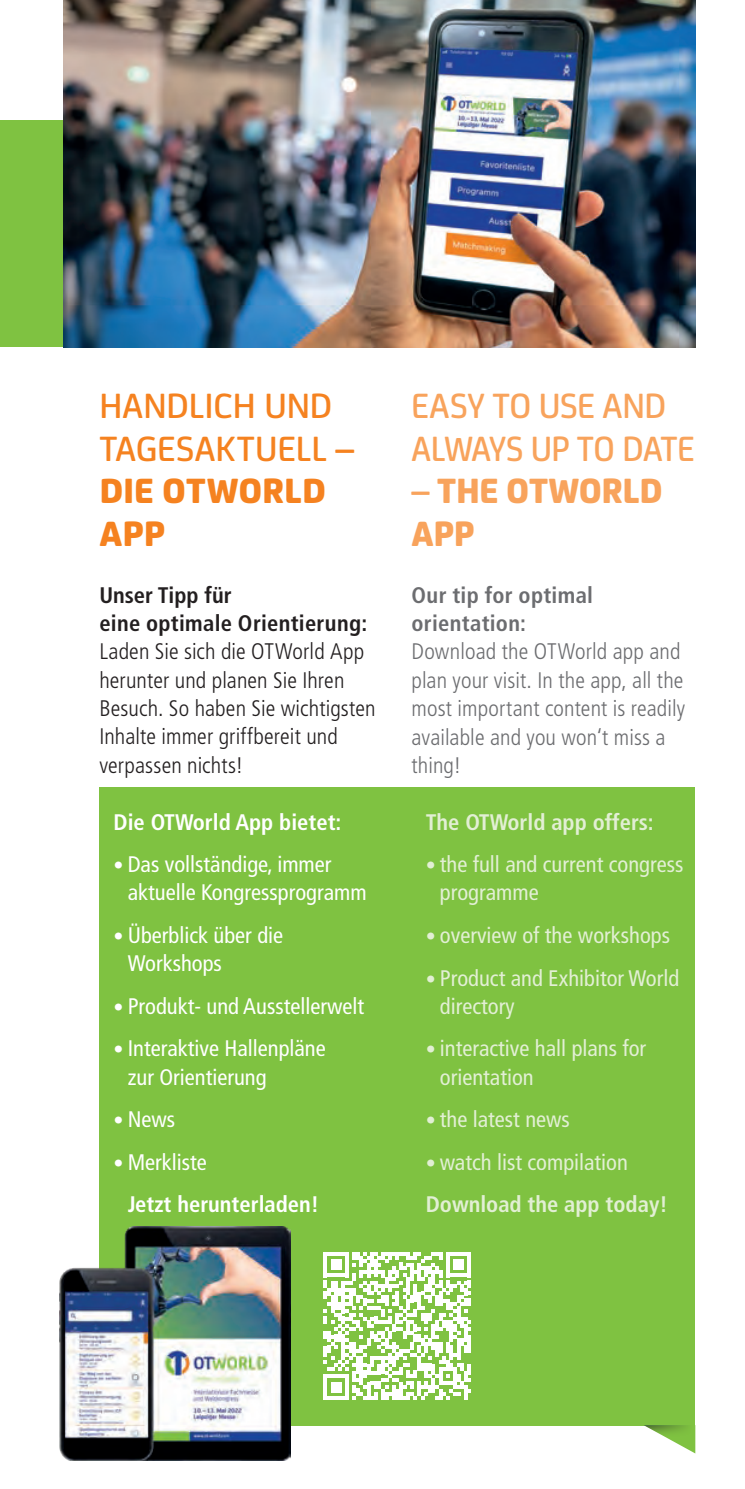
<style>
.page{position:relative;width:745px;height:1489px;background:#fff}
.page>*{position:absolute;margin:0;border:0;box-sizing:border-box;transform-origin:0 0}
.t1{font:500 37.5px/42.5px "FS Joey";letter-spacing:-.01em;color:#f8a35c}
.t2{font:500 37.5px/42.5px "FS Joey";color:#f58220}
.t3{font:800 37.5px/42.5px "FS Joey";letter-spacing:-.01em;color:#f8a35c}
.t4{font:800 37.5px/42.5px "FS Joey";color:#f58220}
.t5{font:condensed 22.5px/28.2px "Frutiger LT Pro";color:#e2efd4}
.t6{font:condensed 22.5px/28.2px "Frutiger LT Pro";color:#fff}
.t7{font:300 condensed 22.5px/28.2px "Frutiger LT Pro";letter-spacing:.005em;color:#231f20}
.t8{font:300 condensed 22.5px/28.2px "Frutiger LT Pro";letter-spacing:.005em;color:#6c6d70}
.t9{font:700 condensed 22.5px/42.5px "Frutiger LT Pro";color:#fff}
.t10{font:700 condensed 22.5px/28.2px "Frutiger LT Pro";letter-spacing:.01em;color:#231f20}
.t11{font:700 condensed 22.5px/28.2px "Frutiger LT Pro";letter-spacing:.015em;color:#6c6d70}
.t12{font:700 condensed 22.5px "Frutiger LT Pro";color:#e2efd4}
.s1{font-size:20px}
.s2{font-weight:400;font-size:20px}
.s3{font-weight:400}
.s4{font-weight:500}
.s5{font-weight:700}
</style>
<div class="page">
<div style="left:0;top:120px;width:64px;height:227px;background:#7fc241"></div>
<div style="left:99px;top:787px;width:595px;height:637px;background:#7fc241"></div>
<img style="left:64px;top:0;width:630px;height:347px">
<svg style="left:643px;top:1424px;width:51px;height:29px"></svg>
<svg style="left:323px;top:1252px;width:148px;height:147px"></svg>
<img style="left:60px;top:1226px;width:231px;height:234px">
<h1 class="t2" style="left:99px;top:382px;width:256px">HANDLICH UND<br>TAGESAKTUELL –</h1>
<h1 class="t4" style="left:99px;top:467px;width:228px">DIE OTWORLD<br>APP</h1>
<p class="t10" style="left:99px;top:580px;width:269px">Unser Tipp für<br>eine optimale Orientierung:</p>
<p class="t7" style="left:99px;top:637px;width:277px">Laden Sie sich die OTWorld App herunter und planen Sie Ihren<br>Besuch. So haben Sie wichtigsten<br>Inhalte immer griffbereit und verpassen nichts!</p>
<p class="t9" style="left:113px;top:800px;width:229px">Die OTWorld App bietet:</p>
<p class="t6" style="left:128px;top:850px;width:240px;text-indent:-14px"><span class="s1">•</span> Das vollständige, immer aktuelle Kongressprogramm</p>
<p class="t6" style="left:128px;top:921px;width:157px;text-indent:-14px"><span class="s1">•</span> Überblick über die<br>Workshops</p>
<p class="t6" style="left:113px;top:992px;width:252px"><span class="s1">•</span> Produkt- und Ausstellerwelt</p>
<p class="t6" style="left:128px;top:1034px;width:199px;text-indent:-14px"><span class="s1">•</span> Interaktive Hallenpläne zur Orientierung</p>
<p class="t6" style="left:113px;top:1105px;width:63px"><span class="s1">•</span> News</p>
<p class="t9" style="left:128px;top:1140px;width:193px;text-indent:-14px"><span class="s2">•</span> <span class="s3">Merkliste<br></span>Jetzt herunterladen!</p>
<h1 class="t1" style="left:411px;top:382px;width:285px">EASY TO USE AND<br>ALWAYS UP TO DATE</h1>
<h1 class="t3" style="left:411px;top:467px;width:252px"><span class="s4">–</span> THE OTWORLD<br>APP</h1>
<p class="t11" style="left:411px;top:580px;width:183px">Our tip for optimal orientation:</p>
<p class="t8" style="left:411px;top:637px;width:275px">Download the OTWorld app and plan your visit. In the app, all the most important content is readily available and you won‘t miss a thing!</p>
<p class="t12" style="left:425px;top:808px;width:229px">The OTWorld app offers:</p>
<p class="t5" style="left:439px;top:850px;width:245px;text-indent:-14px"><span class="s1">•</span> the full and current congress programme</p>
<p class="t5" style="left:425px;top:921px;width:246px"><span class="s1">•</span> overview of the workshops</p>
<p class="t5" style="left:439px;top:963px;width:241px;text-indent:-14px"><span class="s1">•</span> Product and Exhibitor World directory</p>
<p class="t5" style="left:439px;top:1034px;width:208px;text-indent:-14px"><span class="s1">•</span> interactive hall plans for orientation</p>
<p class="t5" style="left:425px;top:1105px;width:146px"><span class="s1">•</span> the latest news</p>
<p class="t5" style="left:425px;top:1140px;width:243px;line-height:42.5px"><span class="s1">•</span> watch list compilation<br><span class="s5">Download the app today!</span></p>
</div>
